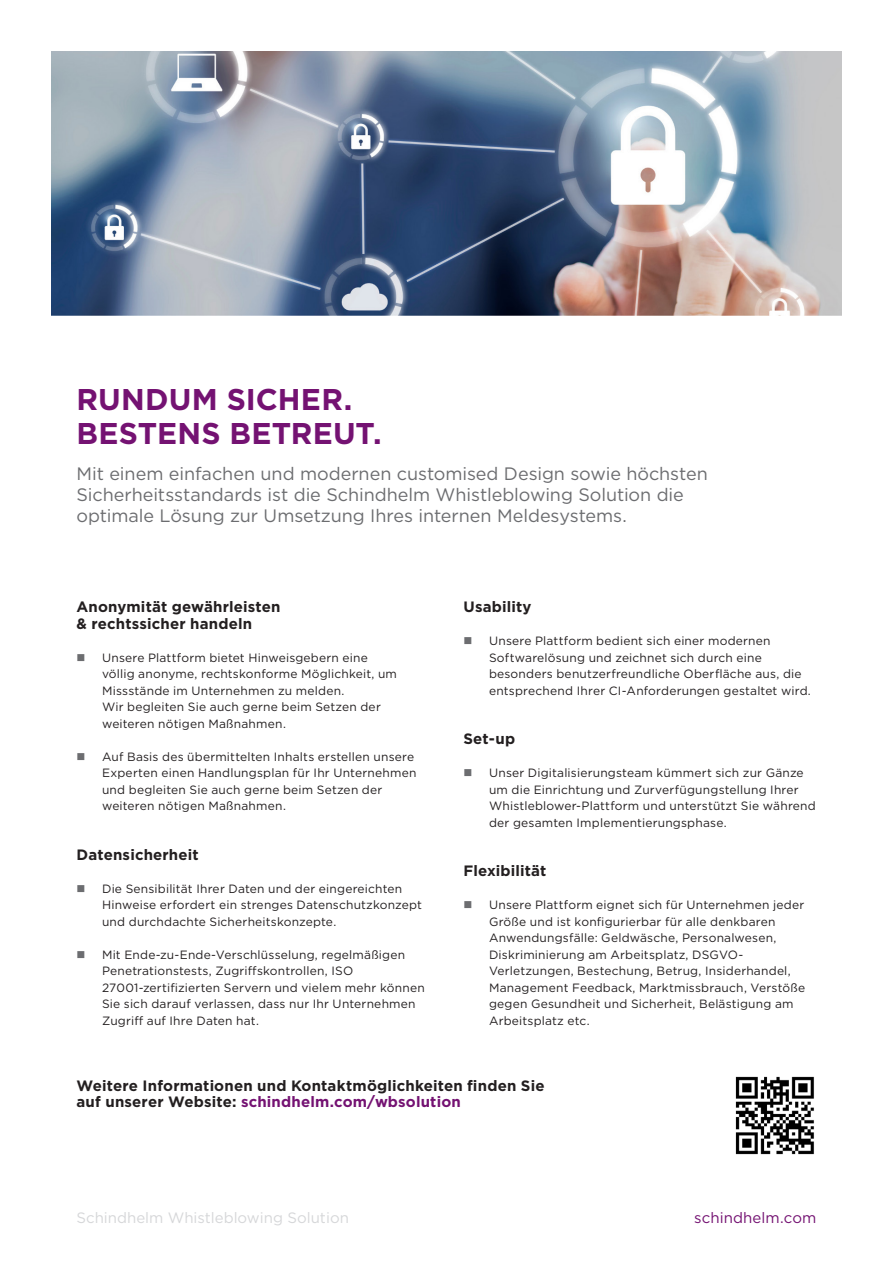
<style>
.page{position:relative;width:893px;height:1263px;background:#fff}
.page>*{position:absolute;margin:0;border:0;box-sizing:border-box;transform-origin:0 0}
.t1{font:700 30px/34.5px "Gotham";letter-spacing:.005em;color:#741272}
.t2{font:18px/21px "Gotham";letter-spacing:-.005em;color:#6c6d70}
.t3{font:700 15px/16.5px "Gotham";letter-spacing:.01em;color:#231f20}
.t4{font:15px "Gotham";color:#d6d7d9}
.t5{font:15px "Gotham";letter-spacing:.005em;color:#741272}
.t6{font:12px/16.5px "Gotham";letter-spacing:.015em;color:#231f20}
.s1{color:#741272}
</style>
<div class="page">
<img style="left:51px;top:51px;width:791px;height:264px">
<img style="left:735px;top:1076px;width:79px;height:79px">
<h1 class="t1" style="left:77px;top:382px;width:307px">RUNDUM SICHER.<br>BESTENS BETREUT.</h1>
<h2 class="t2" style="left:77px;top:463px;width:633px">Mit einem einfachen und modernen customised Design sowie höchsten<br>Sicherheitsstandards ist die Schindhelm Whistleblowing Solution die optimale Lösung zur Umsetzung Ihres internen Meldesystems.</h2>
<p class="t3" style="left:77px;top:598px;width:205px">Anonymität gewährleisten &amp; rechtssicher handeln</p>
<p class="t6" style="left:102px;top:649px;width:296px">Unsere Plattform bietet Hinweisgebern eine völlig anonyme, rechtskonforme Möglichkeit, um Missstände im Unternehmen zu melden.<br>Wir begleiten Sie auch gerne beim Setzen der weiteren nötigen Maßnahmen.</p>
<p class="t6" style="left:102px;top:748px;width:316px">Auf Basis des übermittelten Inhalts erstellen unsere Experten einen Handlungsplan für Ihr Unternehmen und begleiten Sie auch gerne beim Setzen der weiteren nötigen Maßnahmen.</p>
<p class="t3" style="left:77px;top:846px;width:124px">Datensicherheit</p>
<p class="t6" style="left:102px;top:880px;width:321px">Die Sensibilität Ihrer Daten und der eingereichten<br>Hinweise erfordert ein strenges Datenschutzkonzept und durchdachte Sicherheitskonzepte.</p>
<p class="t6" style="left:102px;top:946px;width:324px">Mit Ende-zu-Ende-Verschlüsselung, regelmäßigen Penetrationstests, Zugriffskontrollen, ISO 27001-zertifizierten Servern und vielem mehr können Sie sich darauf verlassen, dass nur Ihr Unternehmen Zugriff auf Ihre Daten hat.</p>
<p class="t3" style="left:463px;top:598px;width:70px">Usability</p>
<p class="t6" style="left:489px;top:632px;width:323px">Unsere Plattform bedient sich einer modernen Softwarelösung und zeichnet sich durch eine besonders benutzerfreundliche Oberfläche aus, die entsprechend Ihrer CI-Anforderungen gestaltet wird.</p>
<p class="t3" style="left:463px;top:730px;width:53px">Set-up</p>
<p class="t6" style="left:489px;top:764px;width:328px">Unser Digitalisierungsteam kümmert sich zur Gänze um die Einrichtung und Zurverfügungstellung Ihrer Whistleblower-Plattform und unterstützt Sie während der gesamten Implementierungsphase.</p>
<p class="t3" style="left:463px;top:862px;width:84px">Flexibilität</p>
<p class="t6" style="left:489px;top:896px;width:318px">Unsere Plattform eignet sich für Unternehmen jeder Größe und ist konfigurierbar für alle denkbaren Anwendungsfälle: Geldwäsche, Personalwesen, Diskriminierung am Arbeitsplatz, DSGVO-Verletzungen, Bestechung, Betrug, Insiderhandel, Management Feedback, Marktmissbrauch, Verstöße gegen Gesundheit und Sicherheit, Belästigung am Arbeitsplatz etc.</p>
<p class="t3" style="left:77px;top:1077px;width:469px">Weitere Informationen und Kontaktmöglichkeiten finden Sie auf unserer Website: <span class="s1">schindhelm.com/wbsolution</span></p>
<p class="t4" style="left:77px;top:1208px;width:274px">Schindhelm Whistleblowing Solution</p>
<p class="t5" style="left:694px;top:1208px;width:124px">schindhelm.com</p>
</div>
